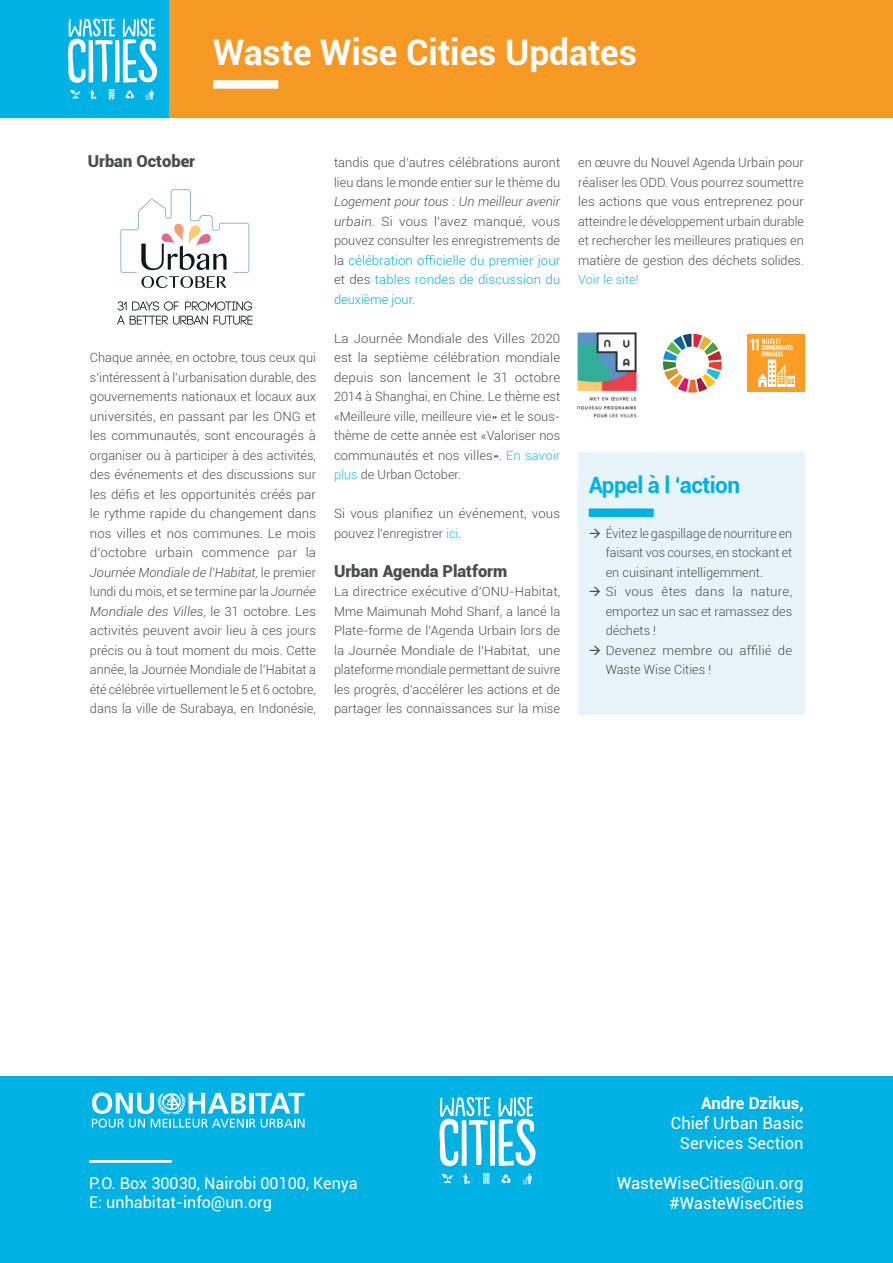
<style>
.page{position:relative;width:893px;height:1263px;background:#fff}
.page>*{position:absolute;margin:0;border:0;box-sizing:border-box;transform-origin:0 0}
.Paragraph_Style_1{font:700 35.25px "Roboto";color:#fff}
.HEADING_1{font:700 22.5px "Roboto";letter-spacing:-.025em;color:#00b2e3}
.t1{font:16.65px/20px "Roboto";color:#fff;text-align:center}
.t2{font:700 16.65px "Roboto";color:#fff}
.HEADING_2{font:900 16.5px "Roboto";color:#4b4c4d}
.t3{font:16.2px "Roboto";color:#fff}
.BODY_TEXT{font:300 12.75px/19.5px "Roboto";color:#4b4c4d;text-align:justify}
.BODY_TEXT-2{font:300 12.75px/19.5px "Roboto";color:#4b4c4d;text-align:justify;scale:1.04 1}
.s1{font-style:italic}
.s2{color:#00b2e3}
.s3{color:#1bbbe6}
</style>
<div class="page">
<div style="left:0;top:0;width:169px;height:118px;background:#00b2e3"></div>
<div style="left:169px;top:0;width:724px;height:118px;background:#f79925"></div>
<svg style="left:68px;top:19px;width:89px;height:64px"></svg>
<svg style="left:145px;top:90px;width:9px;height:10px"></svg>
<svg style="left:109px;top:89px;width:5px;height:10px"></svg>
<svg style="left:89px;top:90px;width:8px;height:10px"></svg>
<svg style="left:70px;top:90px;width:10px;height:8px"></svg>
<svg style="left:125px;top:91px;width:9px;height:8px"></svg>
<div style="left:213px;top:80px;width:65px;height:9px;background:#fff"></div>
<div style="left:578px;top:452px;width:226px;height:263px;background:#e7f5fb"></div>
<svg style="left:117px;top:301px;width:9px;height:9px"></svg>
<svg style="left:132px;top:301px;width:47px;height:9px"></svg>
<svg style="left:185px;top:301px;width:67px;height:9px"></svg>
<svg style="left:117px;top:316px;width:91px;height:9px"></svg>
<svg style="left:214px;top:316px;width:39px;height:9px"></svg>
<svg style="left:120px;top:189px;width:129px;height:99px"></svg>
<div style="left:589px;top:508px;width:65px;height:9px;background:#00b2e3"></div>
<img style="left:577px;top:332px;width:60px;height:86px">
<div style="left:747px;top:334px;width:57px;height:57px;background:#fc9e24"></div>
<svg style="left:751px;top:339px;width:44px;height:48px"></svg>
<svg style="left:663px;top:334px;width:59px;height:59px"></svg>
<div style="left:0;top:1076px;width:893px;height:187px;background:#00b2e3"></div>
<hr style="left:89px;top:1160px;width:83px;height:3px;background:#fff">
<svg style="left:439px;top:1097px;width:97px;height:69px"></svg>
<svg style="left:523px;top:1173px;width:9px;height:11px"></svg>
<svg style="left:483px;top:1173px;width:6px;height:11px"></svg>
<svg style="left:462px;top:1174px;width:9px;height:10px"></svg>
<svg style="left:442px;top:1174px;width:11px;height:9px"></svg>
<svg style="left:501px;top:1174px;width:10px;height:9px"></svg>
<svg style="left:92px;top:1092px;width:213px;height:36px"></svg>
<p class="Paragraph_Style_1" style="left:213px;top:28px;width:425px">Waste Wise Cities Updates</p>
<p class="HEADING_2" style="left:88px;top:150px;width:109px">Urban October</p>
<p class="BODY_TEXT" style="left:334px;top:153px;width:228px">tandis que d’autres célébrations auront lieu dans le monde entier sur le thème du <span class="s1">Logement pour tous : Un meilleur avenir urbain.</span> Si vous l’avez manqué, vous pouvez consulter les enregistrements de la <span class="s2">célébration officielle du premier jour </span>et des <span class="s2">tables rondes de discussion du deuxième jour.</span></p>
<p class="BODY_TEXT-2" style="left:334px;top:328px;width:219px">La Journée Mondiale des Villes 2020 est la septième célébration mondiale depuis son lancement le 31 octobre 2014 à Shanghai, en Chine. Le thème est «Meilleure ville, meilleure vie» et le sous&shy;thème de cette année est «Valoriser nos communautés et nos villes». <span class="s3">En savoir plus</span> de Urban October.</p>
<p class="BODY_TEXT-2" style="left:334px;top:504px;width:219px">Si vous planifiez un événement, vous pouvez l’enregistrer <span class="s3">ici</span>.</p>
<p class="HEADING_2" style="left:334px;top:559px;width:175px">Urban Agenda Platform</p>
<p class="BODY_TEXT-2" style="left:334px;top:582px;width:219px">La directrice exécutive d’ONU-Habitat, Mme Maimunah Mohd Sharif, a lancé la Plate-forme de l’Agenda Urbain lors de la Journée Mondiale de l’Habitat, une plateforme mondiale permettant de suivre les progrès, d’accélérer les actions et de partager les connaissances sur la mise</p>
<p class="BODY_TEXT" style="left:90px;top:348px;width:228px">Chaque année, en octobre, tous ceux qui s’intéressent à l’urbanisation durable, des gouvernements nationaux et locaux aux universités, en passant par les ONG et les communautés, sont encouragés à organiser ou à participer à des activités, des événements et des discussions sur les défis et les opportunités créés par le rythme rapide du changement dans nos villes et nos communes. Le mois d’octobre urbain commence par la <span class="s1">Journée Mondiale de l’Habitat,</span> le premier lundi du mois, et se termine par la <span class="s1">Journée Mondiale des Villes</span>, le 31 octobre. Les activités peuvent avoir lieu à ces jours précis ou à tout moment du mois. Cette année, la Journée Mondiale de l’Habitat a été célébrée virtuellement le 5 et 6 octobre, dans la ville de Surabaya, en Indonésie,</p>
<p class="BODY_TEXT" style="left:578px;top:153px;width:227px">en œuvre du Nouvel Agenda Urbain pour réaliser les ODD. Vous pourrez soumettre les actions que vous entreprenez pour atteindre le développement urbain durable et rechercher les meilleures pratiques en matière de gestion des déchets solides.<br><span class="s3">Voir le site!</span></p>
<p class="HEADING_1" style="left:589px;top:469px;width:153px">Appel à l ‘action</p>
<p class="BODY_TEXT" style="left:606px;top:523px;width:188px">Évitez le gaspillage de nourriture en faisant vos courses, en stockant et en cuisinant intelligemment.</p>
<p class="BODY_TEXT-2" style="left:606px;top:582px;width:181px">Si vous êtes dans la nature, emportez un sac et ramassez des déchets !</p>
<p class="BODY_TEXT-2" style="left:606px;top:640px;width:181px">Devenez membre ou affilié de<br>Waste Wise Cities !</p>
<p class="t3" style="left:89px;top:1172px;width:270px">P.O. Box 30030, Nairobi 00100, Kenya</p>
<p class="t3" style="left:89px;top:1191px;width:184px">E: unhabitat-info@un.org</p>
<p class="t2" style="left:701px;top:1092px;width:104px">Andre Dzikus,</p>
<p class="t1" style="left:671px;top:1113px;width:134px">Chief Urban Basic<br>Services Section</p>
<p class="t1" style="left:617px;top:1173px;width:188px">WasteWiseCities@un.org</p>
<p class="t1" style="left:669px;top:1192px;width:136px">#WasteWiseCities</p>
</div>
